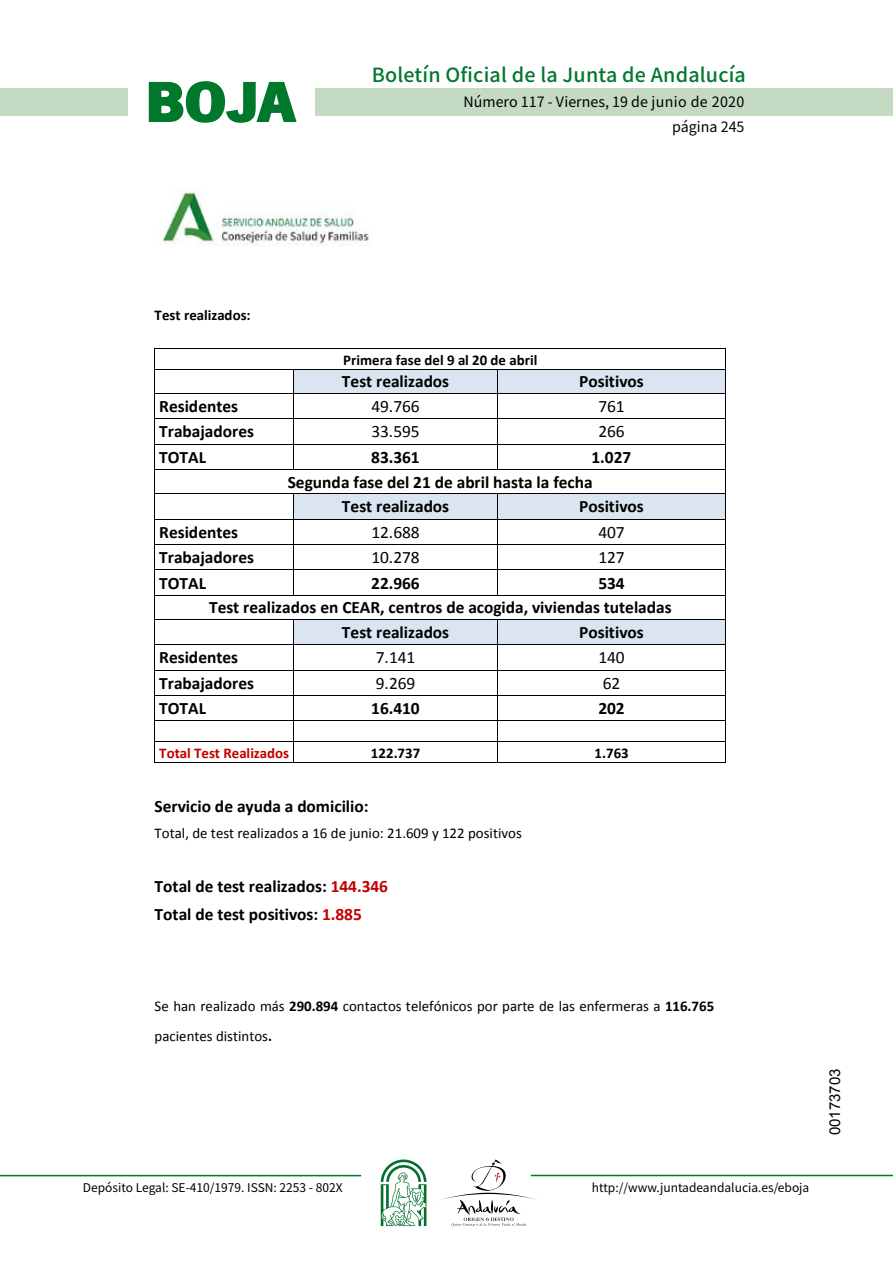
<style>
.page{position:relative;width:893px;height:1263px;background:#fff}
.page>*{position:absolute;margin:0;border:0;box-sizing:border-box;transform-origin:0 0}
.t1{font:700 57.75px "News Got T";color:#00782c;scale:1.14 1}
.t2{font:500 19.5px "Noto Sans HK";letter-spacing:.01em;color:#00782c}
.t3{font:700 17.4px/28.7px "Calibri";color:#000}
.t4{font:17.4px "Calibri";color:#000}
.t5{font:15px "Arial";color:#000}
.t6{font:14.85px/29.5px "Calibri";color:#000}
.t7{font:700 14.85px "Calibri";letter-spacing:.005em;color:#000}
.t8{font:700 14.85px "Calibri";color:#c00000}
.t9{font:14.25px/24.5px "Noto Sans HK";color:#000;text-align:right}
.t10{font:12px "Noto Sans HK";color:#000}
.s1{color:#c00000}
.s2{font-weight:700}
</style>
<div class="page">
<div style="left:315px;top:88px;width:577px;height:28px;background:#c5dac3"></div>
<div style="left:0;top:88px;width:128px;height:28px;background:#c5dac3"></div>
<hr style="left:0;top:1175px;width:361px;height:1px;background:#00782c">
<hr style="left:531px;top:1175px;width:361px;height:1px;background:#00782c">
<svg style="left:148px;top:81px;width:149px;height:42px"></svg>
<svg style="left:442px;top:1159px;width:100px;height:67px"></svg>
<svg style="left:381px;top:1160px;width:45px;height:66px"></svg>
<img style="left:161px;top:187px;width:208px;height:59px">
<hr style="left:155px;top:348px;width:570px;height:1px;background:#000">
<div style="left:294px;top:370px;width:203px;height:23px;background:#dbe5f1"></div>
<div style="left:497px;top:370px;width:228px;height:23px;background:#dbe5f1"></div>
<hr style="left:155px;top:369px;width:138px;height:1px;background:#000">
<hr style="left:294px;top:369px;width:203px;height:1px;background:#000">
<hr style="left:497px;top:369px;width:228px;height:1px;background:#000">
<hr style="left:155px;top:393px;width:138px;height:1px;background:#000">
<hr style="left:294px;top:393px;width:203px;height:1px;background:#000">
<hr style="left:497px;top:393px;width:228px;height:1px;background:#000">
<hr style="left:155px;top:418px;width:138px;height:1px;background:#000">
<hr style="left:294px;top:418px;width:203px;height:1px;background:#000">
<hr style="left:497px;top:418px;width:228px;height:1px;background:#000">
<hr style="left:155px;top:444px;width:138px;height:1px;background:#000">
<hr style="left:294px;top:444px;width:203px;height:1px;background:#000">
<hr style="left:497px;top:444px;width:228px;height:1px;background:#000">
<hr style="left:155px;top:469px;width:138px;height:1px;background:#000">
<svg style="left:293px;top:369px;width:1px;height:101px"></svg>
<hr style="left:294px;top:469px;width:203px;height:1px;background:#000">
<svg style="left:497px;top:370px;width:1px;height:99px"></svg>
<hr style="left:497px;top:469px;width:228px;height:1px;background:#000">
<div style="left:294px;top:494px;width:203px;height:25px;background:#dbe5f1"></div>
<div style="left:497px;top:494px;width:228px;height:25px;background:#dbe5f1"></div>
<hr style="left:155px;top:493px;width:138px;height:1px;background:#000">
<hr style="left:294px;top:493px;width:203px;height:1px;background:#000">
<hr style="left:497px;top:493px;width:228px;height:1px;background:#000">
<hr style="left:155px;top:519px;width:138px;height:1px;background:#000">
<hr style="left:294px;top:519px;width:203px;height:1px;background:#000">
<hr style="left:497px;top:519px;width:228px;height:1px;background:#000">
<hr style="left:155px;top:544px;width:138px;height:1px;background:#000">
<hr style="left:294px;top:544px;width:203px;height:1px;background:#000">
<hr style="left:497px;top:544px;width:228px;height:1px;background:#000">
<hr style="left:155px;top:570px;width:138px;height:1px;background:#000">
<hr style="left:294px;top:570px;width:203px;height:1px;background:#000">
<hr style="left:497px;top:570px;width:228px;height:1px;background:#000">
<hr style="left:155px;top:595px;width:138px;height:1px;background:#000">
<svg style="left:293px;top:493px;width:1px;height:103px"></svg>
<hr style="left:294px;top:595px;width:203px;height:1px;background:#000">
<svg style="left:497px;top:494px;width:1px;height:101px"></svg>
<hr style="left:497px;top:595px;width:228px;height:1px;background:#000">
<div style="left:294px;top:620px;width:203px;height:25px;background:#dbe5f1"></div>
<div style="left:497px;top:620px;width:228px;height:25px;background:#dbe5f1"></div>
<hr style="left:155px;top:619px;width:138px;height:1px;background:#000">
<hr style="left:294px;top:619px;width:203px;height:1px;background:#000">
<hr style="left:497px;top:619px;width:228px;height:1px;background:#000">
<hr style="left:155px;top:645px;width:138px;height:1px;background:#000">
<hr style="left:294px;top:645px;width:203px;height:1px;background:#000">
<hr style="left:497px;top:645px;width:228px;height:1px;background:#000">
<hr style="left:155px;top:670px;width:138px;height:1px;background:#000">
<hr style="left:294px;top:670px;width:203px;height:1px;background:#000">
<hr style="left:497px;top:670px;width:228px;height:1px;background:#000">
<hr style="left:155px;top:695px;width:138px;height:1px;background:#000">
<hr style="left:294px;top:695px;width:203px;height:1px;background:#000">
<hr style="left:497px;top:695px;width:228px;height:1px;background:#000">
<hr style="left:155px;top:721px;width:138px;height:1px;background:#000">
<hr style="left:294px;top:721px;width:203px;height:1px;background:#000">
<hr style="left:497px;top:721px;width:228px;height:1px;background:#000">
<hr style="left:155px;top:741px;width:138px;height:1px;background:#000">
<hr style="left:294px;top:741px;width:203px;height:1px;background:#000">
<hr style="left:497px;top:741px;width:228px;height:1px;background:#000">
<hr style="left:155px;top:762px;width:138px;height:1px;background:#000">
<svg style="left:293px;top:619px;width:1px;height:144px"></svg>
<hr style="left:294px;top:762px;width:203px;height:1px;background:#000">
<svg style="left:497px;top:620px;width:1px;height:142px"></svg>
<hr style="left:497px;top:762px;width:228px;height:1px;background:#000">
<svg style="left:725px;top:348px;width:1px;height:415px"></svg>
<h1 class="t1" style="left:145px;top:68px;width:133px">BOJA</h1>
<p class="t2" style="left:372px;top:64px;width:375px">Boletín Oficial de la Junta de Andalucía</p>
<p class="t9" style="left:463px;top:90px;width:282px">Número 117 - Viernes, 19 de junio de 2020 página 245</p>
<p class="t7" style="left:155px;top:305px;width:97px">Test realizados:</p>
<p class="t7" style="left:343px;top:349px;width:196px">Primera fase del 9 al 20 de abril</p>
<p class="t3" style="left:342px;top:367px;width:109px">Test realizados</p>
<p class="t3" style="left:579px;top:367px;width:66px">Positivos</p>
<p class="t3" style="left:159px;top:391px;width:80px">Residentes</p>
<p class="t4" style="left:371px;top:394px;width:50px">49.766</p>
<p class="t4" style="left:598px;top:394px;width:28px">761</p>
<p class="t3" style="left:159px;top:417px;width:96px">Trabajadores</p>
<p class="t4" style="left:371px;top:419px;width:50px">33.595</p>
<p class="t4" style="left:598px;top:419px;width:28px">266</p>
<p class="t3" style="left:159px;top:442px;width:48px">TOTAL</p>
<p class="t3" style="left:371px;top:442px;width:50px">83.361</p>
<p class="t3" style="left:591px;top:442px;width:41px">1.027</p>
<p class="t3" style="left:288px;top:467px;width:306px">Segunda fase del 21 de abril hasta la fecha</p>
<p class="t3" style="left:342px;top:492px;width:109px">Test realizados</p>
<p class="t3" style="left:579px;top:492px;width:66px">Positivos</p>
<p class="t3" style="left:159px;top:517px;width:80px">Residentes</p>
<p class="t4" style="left:371px;top:520px;width:50px">12.688</p>
<p class="t4" style="left:598px;top:520px;width:28px">407</p>
<p class="t3" style="left:159px;top:542px;width:96px">Trabajadores</p>
<p class="t4" style="left:371px;top:545px;width:50px">10.278</p>
<p class="t4" style="left:598px;top:545px;width:28px">127</p>
<p class="t3" style="left:159px;top:568px;width:48px">TOTAL</p>
<p class="t3" style="left:371px;top:568px;width:50px">22.966</p>
<p class="t3" style="left:598px;top:568px;width:28px">534</p>
<p class="t3" style="left:209px;top:593px;width:464px">Test realizados en CEAR, centros de acogida, viviendas tuteladas</p>
<p class="t3" style="left:342px;top:617px;width:109px">Test realizados</p>
<p class="t3" style="left:579px;top:617px;width:66px">Positivos</p>
<p class="t3" style="left:159px;top:643px;width:80px">Residentes</p>
<p class="t4" style="left:376px;top:646px;width:41px">7.141</p>
<p class="t4" style="left:598px;top:646px;width:28px">140</p>
<p class="t3" style="left:159px;top:668px;width:96px">Trabajadores</p>
<p class="t4" style="left:376px;top:671px;width:41px">9.269</p>
<p class="t4" style="left:602px;top:671px;width:19px">62</p>
<p class="t3" style="left:159px;top:694px;width:48px">TOTAL</p>
<p class="t3" style="left:371px;top:694px;width:50px">16.410</p>
<p class="t3" style="left:598px;top:694px;width:28px">202</p>
<p class="t8" style="left:159px;top:742px;width:131px">Total Test Realizados</p>
<p class="t7" style="left:371px;top:742px;width:51px">122.737</p>
<p class="t7" style="left:594px;top:742px;width:36px">1.763</p>
<p class="t3" style="left:155px;top:791px;width:215px">Servicio de ayuda a domicilio:</p>
<p class="t6" style="left:155px;top:818px;width:369px">Total, de test realizados a 16 de junio: 21.609 y 122 positivos</p>
<p class="t3" style="left:155px;top:871px;width:235px">Total de test realizados: <span class="s1">144.346<br></span>Total de test positivos: <span class="s1">1.885</span></p>
<p class="t6" style="left:155px;top:991px;width:561px">Se han realizado más <span class="s2">290.894</span> contactos telefónicos por parte de las enfermeras a <span class="s2">116.765 </span>pacientes distintos<span class="s2">.</span></p>
<p class="t10" style="left:83px;top:1181px;width:261px">Depósito Legal: SE-410/1979. ISSN: 2253 - 802X</p>
<p class="t10" style="left:592px;top:1181px;width:219px">http://www.juntadeandalucia.es/eboja</p>
<p class="t5" style="left:825px;top:1135px;width:68px;rotate:-90deg">00173703</p>
</div>
